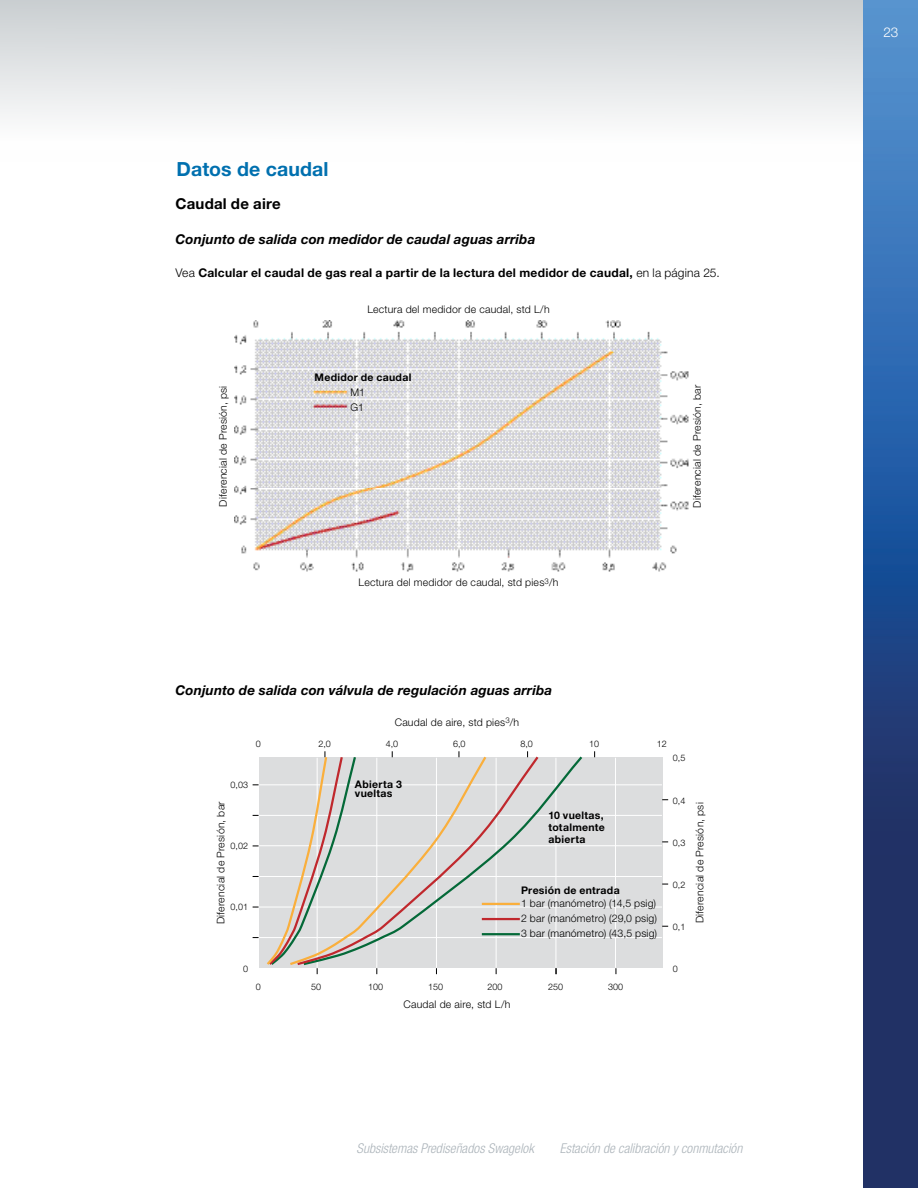
<style>
.page{position:relative;width:918px;height:1188px;background:#fff}
.page>*{position:absolute;margin:0;border:0;box-sizing:border-box;transform-origin:0 0}
.Subhead_1{font:700 19.5px "Helvetica Neue LT Std";letter-spacing:.005em;color:#0070af}
.Subhead_2{font:700 15px "Helvetica Neue LT Std";letter-spacing:.015em;color:#000}
.Subhead_3{font:italic 700 13.5px "Helvetica Neue LT Std";letter-spacing:.01em;color:#000}
.t1{font:italic 300 condensed 13.5px "Helvetica Neue LT Std";color:#acb4ba}
.t2{font:300 13.5px "Helvetica Neue LT Std";color:#fff}
.Body{font:700 12px "Helvetica Neue LT Std";letter-spacing:.025em;color:#000}
.Callouts{font:300 10.5px "Helvetica Neue LT Std";letter-spacing:.02em;color:#000}
.Labels{font:300 10.5px "Helvetica Neue LT Std";letter-spacing:.02em;color:#000}
.Labels-2{font:700 10.5px/12px "Helvetica Neue LT Std";letter-spacing:.03em;color:#000}
.t3{font:300 9px "Helvetica Neue LT Std";color:#000}
.t4{font:300 9px "Helvetica Neue LT Std";color:#010101}
.s1{font-weight:300}
</style>
<div class="page">
<div style="left:0;top:0;width:864px;height:162px;background:linear-gradient(to bottom,#c9ced1,#fff)"></div>
<img style="left:863px;top:0;width:55px;height:1188px">
<div style="left:259px;top:758px;width:403px;height:210px;background:#dcddde"></div>
<hr style="left:258px;top:937px;width:404px;height:1px;background:#fff">
<hr style="left:258px;top:876px;width:404px;height:1px;background:#fff">
<hr style="left:258px;top:907px;width:404px;height:1px;background:#fff">
<hr style="left:258px;top:845px;width:404px;height:1px;background:#fff">
<hr style="left:258px;top:784px;width:404px;height:1px;background:#fff">
<hr style="left:258px;top:815px;width:404px;height:1px;background:#fff">
<hr style="left:556px;top:758px;width:1px;height:210px;background:#fff">
<hr style="left:496px;top:758px;width:1px;height:210px;background:#fff">
<hr style="left:615px;top:758px;width:1px;height:210px;background:#fff">
<svg style="left:541px;top:756px;width:44px;height:211px"></svg>
<svg style="left:488px;top:754px;width:53px;height:213px"></svg>
<svg style="left:253px;top:751px;width:235px;height:223px"></svg>
<img style="left:235px;top:320px;width:454px;height:252px">
<p class="Subhead_1" style="left:177px;top:157px;width:153px">Datos de caudal</p>
<p class="Subhead_2" style="left:176px;top:194px;width:107px">Caudal de aire</p>
<p class="Subhead_3" style="left:176px;top:230px;width:361px">Conjunto de salida con medidor de caudal aguas arriba</p>
<p class="Body" style="left:176px;top:265px;width:546px"><span class="s1">Vea</span> Calcular el caudal de gas real a partir de la lectura del medidor de caudal, <span class="s1">en la página 25.</span></p>
<p class="Callouts" style="left:367px;top:303px;width:184px">Lectura del medidor de caudal, std L/h</p>
<p class="Labels-2" style="left:315px;top:371px;width:98px">Medidor de caudal</p>
<p class="Labels" style="left:351px;top:385px;width:16px">M1</p>
<p class="Labels" style="left:351px;top:400px;width:15px">G1</p>
<p class="Callouts" style="left:217px;top:507px;width:123px;rotate:-90deg">Diferencial de Presión, psi</p>
<p class="Callouts" style="left:691px;top:508px;width:124px;rotate:-90deg">Diferencial de Presión, bar</p>
<p class="Callouts" style="left:359px;top:576px;width:201px">Lectura del medidor de caudal, std pies<sup>3</sup>/h</p>
<p class="Subhead_3" style="left:176px;top:682px;width:378px">Conjunto de salida con válvula de regulación aguas arriba</p>
<p class="Callouts" style="left:395px;top:716px;width:126px">Caudal de aire, std pies<sup>3</sup>/h</p>
<p class="t4" style="left:256px;top:738px;width:7px">0</p>
<p class="t3" style="left:318px;top:738px;width:14px">2,0</p>
<p class="t3" style="left:386px;top:738px;width:14px">4,0</p>
<p class="t3" style="left:453px;top:738px;width:14px">6,0</p>
<p class="t3" style="left:520px;top:738px;width:14px">8,0</p>
<p class="t3" style="left:589px;top:738px;width:12px">10</p>
<p class="t3" style="left:657px;top:738px;width:12px">12</p>
<p class="t4" style="left:673px;top:753px;width:14px">0,5</p>
<p class="t3" style="left:231px;top:779px;width:19px">0,03</p>
<p class="Callouts" style="left:214px;top:924px;width:124px;rotate:-90deg">Diferencial de Presión, bar</p>
<p class="t3" style="left:231px;top:840px;width:19px">0,02</p>
<p class="t3" style="left:231px;top:901px;width:19px">0,01</p>
<p class="Labels-2" style="left:355px;top:780px;width:49px;line-height:9px">Abierta 3 vueltas</p>
<p class="Labels-2" style="left:548px;top:809px;width:58px;text-align:justify">10 vueltas, totalmente abierta</p>
<p class="Labels-2" style="left:521px;top:884px;width:100px">Presión de entrada</p>
<p class="Labels" style="left:521px;top:897px;width:136px">1 bar (manómetro) (14,5 psig)</p>
<p class="Labels" style="left:521px;top:912px;width:137px">2 bar (manómetro) (29,0 psig)</p>
<p class="Labels" style="left:521px;top:927px;width:138px">3 bar (manómetro) (43,5 psig)</p>
<p class="t4" style="left:673px;top:795px;width:14px">0,4</p>
<p class="t4" style="left:673px;top:837px;width:14px">0,3</p>
<p class="t4" style="left:673px;top:879px;width:14px">0,2</p>
<p class="t4" style="left:673px;top:921px;width:14px">0,1</p>
<p class="Callouts" style="left:693px;top:923px;width:123px;rotate:-90deg">Diferencial de Presión, psi</p>
<p class="t3" style="left:243px;top:963px;width:7px">0</p>
<p class="t4" style="left:673px;top:963px;width:7px">0</p>
<p class="t4" style="left:256px;top:981px;width:7px">0</p>
<p class="t3" style="left:311px;top:981px;width:12px">50</p>
<p class="t3" style="left:368px;top:981px;width:17px">100</p>
<p class="t3" style="left:428px;top:981px;width:17px">150</p>
<p class="t3" style="left:487px;top:981px;width:17px">200</p>
<p class="t3" style="left:548px;top:981px;width:17px">250</p>
<p class="t3" style="left:608px;top:981px;width:17px">300</p>
<p class="Callouts" style="left:404px;top:998px;width:108px">Caudal de aire, std L/h</p>
<p class="t1" style="left:356px;top:1140px;width:179px">Subsistemas Prediseñados Swagelok</p>
<p class="t1" style="left:560px;top:1140px;width:184px">Estación de calibración y conmutación</p>
<p class="t2" style="left:883px;top:24px;width:17px">23</p>
</div>
